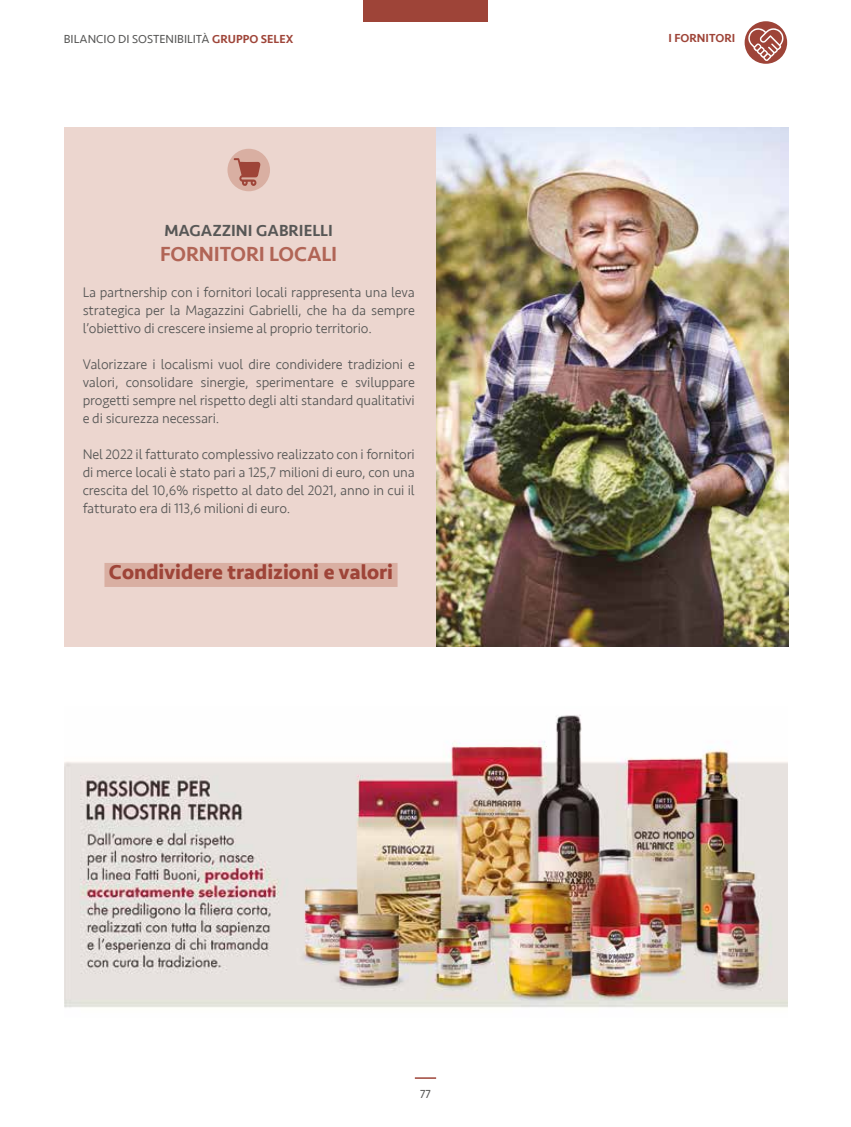
<style>
.page{position:relative;width:851px;height:1127px;background:#fff}
.page>*{position:absolute;margin:0;border:0;box-sizing:border-box;transform-origin:0 0}
.t1{font:700 21px "Seravek";color:#9e4438}
.t2{font:500 21px "Seravek";letter-spacing:-.01em;color:#b16556}
.t3{font:500 16.5px "Seravek";color:#575756}
.t4{font:300 14.25px/18px "Seravek";letter-spacing:-.01em;color:#575756;text-align:justify}
.t5{font:12px "Seravek";color:#575756}
.t6{font:500 12px "Seravek";color:#9e4438}
.s1{font-weight:500;color:#9e4438}
</style>
<div class="page">
<div style="left:363px;top:0;width:125px;height:21px;background:#9e4438"></div>
<hr style="left:415px;top:1077px;width:21px;height:2px;background:#9e4438">
<svg style="left:744px;top:21px;width:43px;height:43px"></svg>
<div style="left:65px;top:128px;width:723px;height:519px;background:#ecd6cf"></div>
<div style="left:227px;top:149px;width:43px;height:42px;background:#d9afa2;border-radius:50%"></div>
<svg style="left:234px;top:158px;width:27px;height:28px"></svg>
<div style="left:104px;top:563px;width:293px;height:24px;background:#d9afa2"></div>
<img style="left:436px;top:128px;width:352px;height:519px">
<img style="left:65px;top:715px;width:722px;height:293px">
<p class="t5" style="left:64px;top:29px;width:231px">BILANCIO DI SOSTENIBILITÀ <span class="s1">GRUPPO SELEX</span></p>
<p class="t3" style="left:164px;top:220px;width:170px">MAGAZZINI GABRIELLI</p>
<h1 class="t2" style="left:160px;top:241px;width:179px">FORNITORI LOCALI</h1>
<p class="t4" style="left:83px;top:284px;width:333px">La partnership con i fornitori locali rappresenta una leva strategica per la Magazzini Gabrielli, che ha da sempre l’obiettivo di crescere insieme al proprio territorio.</p>
<p class="t4" style="left:83px;top:356px;width:333px">Valorizzare i localismi vuol dire condividere tradizioni e valori, consolidare sinergie, sperimentare e sviluppare progetti sempre nel rispetto degli alti standard qualitativi e di sicurezza necessari.</p>
<p class="t4" style="left:83px;top:446px;width:334px">Nel 2022 il fatturato complessivo realizzato con i fornitori di merce locali è stato pari a 125,7 milioni di euro, con una crescita del 10,6% rispetto al dato del 2021, anno in cui il fatturato era di 113,6 milioni di euro.</p>
<h1 class="t1" style="left:109px;top:556px;width:285px">Condividere tradizioni e valori</h1>
<p class="t5" style="left:420px;top:1084px;width:12px">77</p>
<p class="t6" style="left:668px;top:31px;width:68px">I FORNITORI</p>
</div>
